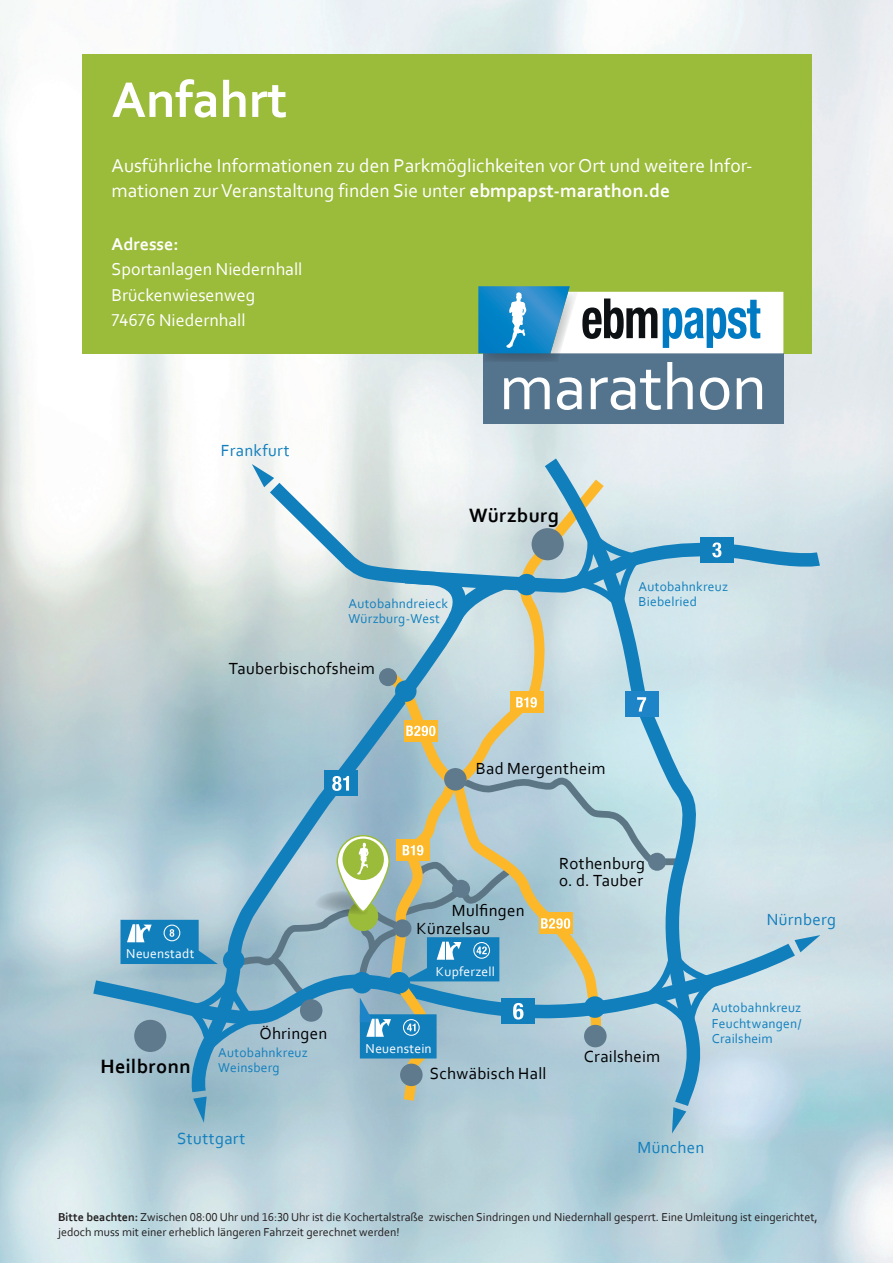
<style>
.page{position:relative;width:893px;height:1263px;background:#fff}
.page>*{position:absolute;margin:0;border:0;box-sizing:border-box;transform-origin:0 0}
.t1{font:700 52.5px "Corbel";color:#fff}
.t2{font:700 20.25px "Corbel";letter-spacing:.02em;color:#000001}
.t3{font:19.5px/25.5px "Corbel";color:#fff}
.t4{font:18px/25.5px "Corbel";color:#fff}
.t5{font:700 18px "Corbel";color:#fff}
.t6{font:16.95px/17px "Corbel";letter-spacing:.015em;color:#000001}
.t7{font:16.95px "Corbel";letter-spacing:.02em;color:#127fbd}
.t8{font:13.5px/15.1px "Corbel";letter-spacing:.015em;color:#127fbd;text-align:justify}
.t9{font:13.5px "Corbel";letter-spacing:.015em;color:#fff}
.t10{font:12px/14.4px "Corbel";color:#231f20}
.s1{font-weight:700}
</style>
<div class="page">
<img style="left:0;top:0;width:893px;height:1263px">
<div style="left:82px;top:54px;width:729px;height:300px;background:#9bbb3b"></div>
<div style="left:483px;top:353px;width:300px;height:70px;background:#54738c"></div>
<svg style="left:478px;top:286px;width:305px;height:124px"></svg>
<svg style="left:188px;top:468px;width:261px;height:198px"></svg>
<svg style="left:81px;top:936px;width:724px;height:89px;background:#b1d0de"></svg>
<svg style="left:392px;top:532px;width:440px;height:105px;background:#b7d4df"></svg>
<svg style="left:449px;top:468px;width:88px;height:198px;background:#c4d8db"></svg>
<div style="left:532px;top:528px;width:32px;height:32px;background:#5f7a8c;border-radius:50%"></div>
<svg style="left:537px;top:449px;width:180px;height:217px;background:#b4d1db"></svg>
<svg style="left:794px;top:935px;width:26px;height:17px"></svg>
<svg style="left:252px;top:464px;width:22px;height:23px"></svg>
<div style="left:516px;top:574px;width:21px;height:21px;background:#127fbd;border-radius:50%"></div>
<svg style="left:120px;top:666px;width:601px;height:467px;background:#9dbfcb"></svg>
<h1 class="t1" style="left:112px;top:67px;width:177px">Anfahrt</h1>
<h3 class="t3" style="left:112px;top:152px;width:643px">Ausführliche Informationen zu den Parkmöglichkeiten vor Ort und weitere Infor&shy;mationen zur Veranstaltung finden Sie unter <span class="s1">ebmpapst-marathon.de</span></h3>
<h3 class="t5" style="left:112px;top:232px;width:69px">Adresse:</h3>
<h3 class="t4" style="left:112px;top:256px;width:192px">Sportanlagen Niedernhall<br>Brückenwiesenweg<br>74676 Niedernhall</h3>
<h3 class="t7" style="left:221px;top:440px;width:70px">Frankfurt</h3>
<h2 class="t2" style="left:469px;top:502px;width:91px">Würzburg</h2>
<p class="t8" style="left:638px;top:579px;width:91px">Autobahnkreuz</p>
<p class="t8" style="left:348px;top:595px;width:101px">Autobahndreieck</p>
<p class="t8" style="left:638px;top:594px;width:60px">Biebelried</p>
<p class="t8" style="left:348px;top:611px;width:93px">Würzburg-West</p>
<h3 class="t6" style="left:229px;top:659px;width:148px">Tauberbischofsheim</h3>
<p class="t9" style="left:126px;top:945px;width:70px">Neuenstadt</p>
<h2 class="t2" style="left:100px;top:1054px;width:92px">Heilbronn</h2>
<h3 class="t6" style="left:259px;top:1025px;width:69px">Öhringen</h3>
<p class="t8" style="left:218px;top:1044px;width:91px">Autobahnkreuz<br>Weinsberg</p>
<h3 class="t7" style="left:177px;top:1127px;width:70px">Stuttgart</h3>
<h3 class="t6" style="left:476px;top:759px;width:131px">Bad Mergentheim</h3>
<h3 class="t6" style="left:416px;top:901px;width:110px;line-height:18.1px;text-indent:35px">Mulfingen<br>Künzelsau</h3>
<p class="t9" style="left:436px;top:963px;width:60px">Kupferzell</p>
<h3 class="t6" style="left:559px;top:854px;width:88px">Rothenburg o. d. Tauber</h3>
<p class="t9" style="left:366px;top:1040px;width:68px">Neuenstein</p>
<h3 class="t6" style="left:430px;top:1064px;width:118px">Schwäbisch Hall</h3>
<h3 class="t6" style="left:584px;top:1048px;width:78px">Crailsheim</h3>
<h3 class="t7" style="left:767px;top:908px;width:71px">Nürnberg</h3>
<p class="t8" style="left:712px;top:1000px;width:91px">Autobahnkreuz Feuchtwangen/ Crailsheim</p>
<h3 class="t7" style="left:637px;top:1137px;width:68px">München</h3>
<p class="t10" style="left:58px;top:1210px;width:761px"><span class="s1">Bitte beachten:</span> Zwischen 08:00 Uhr und 16:30 Uhr ist die Kochertalstraße zwischen Sindringen und Niedernhall gesperrt. Eine Umleitung ist eingerichtet, jedoch muss mit einer erheblich längeren Fahrzeit gerechnet werden!</p>
</div>
